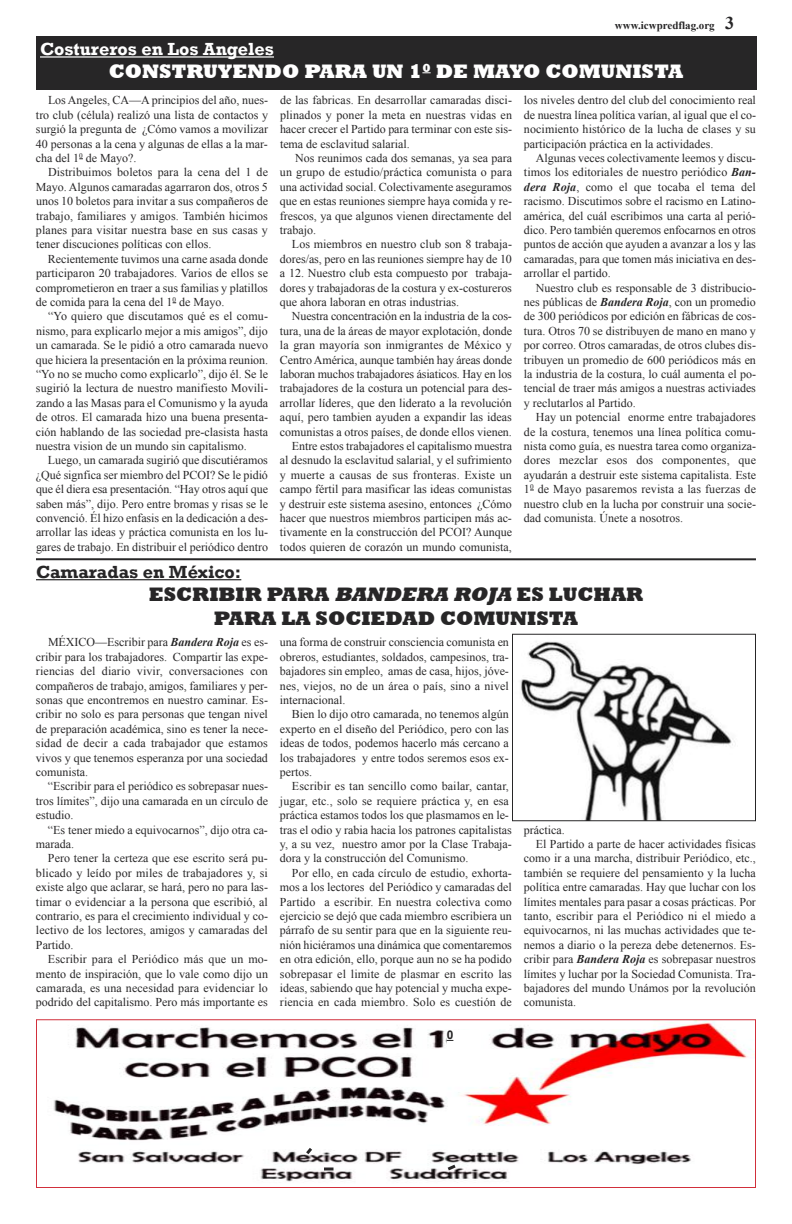
<style>
.page{position:relative;width:792px;height:1224px;background:#fff}
.page>*{position:absolute;margin:0;border:0;box-sizing:border-box;transform-origin:0 0}
.t1{font:800 20px/24px "Rockwell";color:#272627;text-align:center}
.t2{font:800 20px "Rockwell";color:#fff}
.t3{font:700 18px "Rockwell";color:#fff}
.t4{font:700 18px "Rockwell";color:#272627}
.t5{font:12px/14.4px "Times New Roman";color:#272627;text-align:justify}
.t6{font:700 12px "Arial";color:#272627}
.t7{font:700 11px "Times New Roman";color:#272627}
.s1{font-size:18px}
.s2{font-weight:700;font-style:italic}
.s3{font-style:italic}
</style>
<div class="page">
<div style="left:36px;top:36px;width:720px;height:53px;background:#272627"></div>
<hr style="left:40px;top:56px;width:234px;height:2px;background:#fff">
<hr style="left:36px;top:558px;width:720px;height:2px;background:#272627">
<hr style="left:36px;top:579px;width:205px;height:1px;background:#272627">
<img style="left:521px;top:641px;width:214px;height:178px">
<div style="left:512px;top:634px;width:244px;height:187px;border:1px solid #272627"></div>
<img style="left:53px;top:1021px;width:701px;height:161px">
<div style="left:36px;top:1019px;width:720px;height:169px;border:1px solid #d12f3b"></div>
<svg style="left:303px;top:1145px;width:12px;height:13px"></svg>
<svg style="left:324px;top:1168px;width:10px;height:3px"></svg>
<svg style="left:444px;top:1162px;width:15px;height:11px"></svg>
<div style="left:447px;top:1030px;width:34px;height:27px;background:#fff"></div>
<p class="t7" style="left:615px;top:20px;width:121px">www.icwpredflag.org <span class="s1">3</span></p>
<h2 class="t3" style="left:40px;top:38px;width:236px">Costureros en Los Angeles</h2>
<h1 class="t2" style="left:109px;top:59px;width:576px">CONSTRUYENDO PARA UN 1<sup>0</sup> DE MAYO COMUNISTA</h1>
<p class="t5" style="left:36px;top:93px;width:234px;text-indent:12px">Los Angeles, CA—A principios del año, nues&shy;tro club (célula) realizó una lista de contactos y surgió la pregunta de ¿Cómo vamos a movilizar 40 personas a la cena y algunas de ellas a la mar&shy;cha del 1<sup>0</sup> de Mayo?.</p>
<p class="t5" style="left:36px;top:165px;width:234px;text-indent:12px">Distribuimos boletos para la cena del 1 de Mayo. Algunos camaradas agarraron dos, otros 5 unos 10 boletos para invitar a sus compañeros de trabajo, familiares y amigos. También hicimos planes para visitar nuestra base en sus casas y tener discuciones políticas con ellos.</p>
<p class="t5" style="left:36px;top:252px;width:234px;text-indent:12px">Recientemente tuvimos una carne asada donde participaron 20 trabajadores. Varios de ellos se comprometieron en traer a sus familias y platillos de comida para la cena del 1<sup>0</sup> de Mayo.</p>
<p class="t5" style="left:36px;top:309px;width:234px;text-indent:12px">“Yo quiero que discutamos qué es el comu&shy;nismo, para explicarlo mejor a mis amigos”, dijo un camarada. Se le pidió a otro camarada nuevo que hiciera la presentación en la próxima reunion. “Yo no se mucho como explicarlo”, dijo él. Se le sugirió la lectura de nuestro manifiesto Movili&shy;zando a las Masas para el Comunismo y la ayuda de otros. El camarada hizo una buena presenta&shy;ción hablando de las sociedad pre-clasista hasta nuestra vision de un mundo sin capitalismo.</p>
<p class="t5" style="left:36px;top:453px;width:234px;text-indent:12px">Luego, un camarada sugirió que discutiéramos ¿Qué signfica ser miembro del PCOI? Se le pidió que él diera esa presentación. “Hay otros aquí que saben más”, dijo. Pero entre bromas y risas se le convenció. Él hizo enfasis en la dedicación a des&shy;arrollar las ideas y práctica comunista en los lu&shy;gares de trabajo. En distribuir el periódico dentro</p>
<p class="t5" style="left:524px;top:93px;width:234px">los niveles dentro del club del conocimiento real de nuestra línea política varían, al igual que el co&shy;nocimiento histórico de la lucha de clases y su participación práctica en la actividades.</p>
<p class="t5" style="left:524px;top:151px;width:234px;text-indent:12px">Algunas veces colectivamente leemos y discu&shy;timos los editoriales de nuestro periódico <span class="s2">Ban&shy;dera Roja</span>, como el que tocaba el tema del racismo. Discutimos sobre el racismo en Latino&shy;américa, del cuál escribimos una carta al perió&shy;dico. Pero también queremos enfocarnos en otros puntos de acción que ayuden a avanzar a los y las camaradas, para que tomen más iniciativa en des&shy;arrollar el partido.</p>
<p class="t5" style="left:524px;top:280px;width:234px;text-indent:12px">Nuestro club es responsable de 3 distribucio&shy;nes públicas de <span class="s2">Bandera Roja</span>, con un promedio de 300 periódicos por edición en fábricas de cos&shy;tura. Otros 70 se distribuyen de mano en mano y por correo. Otros camaradas, de otros clubes dis&shy;tribuyen un promedio de 600 periódicos más en la industria de la costura, lo cuál aumenta el po&shy;tencial de traer más amigos a nuestras activiades y reclutarlos al Partido.</p>
<p class="t5" style="left:524px;top:410px;width:234px;text-indent:12px">Hay un potencial enorme entre trabajadores de la costura, tenemos una línea política comu&shy;nista como guía, es nuestra tarea como organiza&shy;dores mezclar esos dos componentes, que ayudarán a destruir este sistema capitalista. Este 1<sup>0</sup> de Mayo pasaremos revista a las fuerzas de nuestro club en la lucha por construir una socie&shy;dad comunista. Únete a nosotros.</p>
<p class="t5" style="left:280px;top:93px;width:234px">de las fabricas. En desarrollar camaradas disci&shy;plinados y poner la meta en nuestras vidas en hacer crecer el Partido para terminar con este sis&shy;tema de esclavitud salarial.</p>
<p class="t5" style="left:280px;top:151px;width:234px;text-indent:15px">Nos reunimos cada dos semanas, ya sea para un grupo de estudio/práctica comunista o para una actividad social. Colectivamente aseguramos que en estas reuniones siempre haya comida y re&shy;frescos, ya que algunos vienen directamente del trabajo.</p>
<p class="t5" style="left:280px;top:237px;width:234px;text-indent:12px">Los miembros en nuestro club son 8 trabaja&shy;dores/as, pero en las reuniones siempre hay de 10 a 12. Nuestro club esta compuesto por trabaja&shy;dores y trabajadoras de la costura y ex-costureros que ahora laboran en otras industrias.</p>
<p class="t5" style="left:280px;top:309px;width:234px;text-align:right">Nuestra concentración en la industria de la cos&shy;tura, una de la áreas de mayor explotación, donde la gran mayoría son inmigrantes de México y Centro América, aunque también hay áreas donde laboran muchos trabajadores ásiaticos. Hay en los trabajadores de la costura un potencial para des&shy;arrollar líderes, que den liderato a la revolución aquí, pero tambien ayuden a expandir las ideas comunistas a otros países, de donde ellos vienen.<br>Entre estos trabajadores el capitalismo muestra<br>al desnudo la esclavitud salarial, y el sufrimiento y muerte a causas de sus fronteras. Existe un campo fértil para masificar las ideas comunistas y destruir este sistema asesino, entonces ¿Cómo hacer que nuestros miembros participen más ac&shy;tivamente en la construcción del PCOI? Aunque todos quieren de corazón un mundo comunista,</p>
<h2 class="t4" style="left:36px;top:561px;width:207px">Camaradas en México:</h2>
<h1 class="t1" style="left:149px;top:582px;width:496px">ESCRIBIR PARA <span class="s3">BANDERAROJA</span>ES LUCHAR<br>PARA LA SOCIEDAD COMUNISTA</h1>
<p class="t5" style="left:36px;top:635px;width:234px;text-indent:12px">MÉXICO—Escribir para <span class="s2">Bandera Roja</span> es es&shy;cribir para los trabajadores. Compartir las expe&shy;riencias del diario vivir, conversaciones con compañeros de trabajo, amigos, familiares y per&shy;sonas que encontremos en nuestro caminar. Es&shy;cribir no solo es para personas que tengan nivel de preparación académica, sino es tener la nece&shy;sidad de decir a cada trabajador que estamos vivos y que tenemos esperanza por una sociedad comunista.</p>
<p class="t5" style="left:36px;top:779px;width:234px;text-indent:12px">“Escribir para el periódico es sobrepasar nues&shy;tros límites”, dijo una camarada en un círculo de estudio.</p>
<p class="t5" style="left:36px;top:822px;width:233px;text-indent:12px">“Es tener miedo a equivocarnos”, dijo otra ca&shy;marada.</p>
<p class="t5" style="left:36px;top:851px;width:234px;text-indent:12px">Pero tener la certeza que ese escrito será pu&shy;blicado y leído por miles de trabajadores y, si existe algo que aclarar, se hará, pero no para las&shy;timar o evidenciar a la persona que escribió, al contrario, es para el crecimiento individual y co&shy;lectivo de los lectores, amigos y camaradas del Partido.</p>
<p class="t5" style="left:36px;top:952px;width:234px;text-indent:12px">Escribir para el Periódico más que un mo&shy;mento de inspiración, que lo vale como dijo un camarada, es una necesidad para evidenciar lo podrido del capitalismo. Pero más importante es</p>
<p class="t5" style="left:280px;top:635px;width:231px">una forma de construir consciencia comunista en obreros, estudiantes, soldados, campesinos, tra&shy;bajadores sin empleo, amas de casa, hijos, jóve&shy;nes, viejos, no de un área o país, sino a nivel internacional.</p>
<p class="t5" style="left:280px;top:707px;width:231px;text-indent:12px">Bien lo dijo otro camarada, no tenemos algún experto en el diseño del Periódico, pero con las ideas de todos, podemos hacerlo más cercano a los trabajadores y entre todos seremos esos ex&shy;pertos.</p>
<p class="t5" style="left:280px;top:779px;width:234px;text-align:left;text-indent:12px">Escribir es tan sencillo como bailar, cantar, jugar, etc., solo se requiere práctica y, en esa práctica estamos todos los que plasmamos en le&shy;tras el odio y rabia hacia los patrones capitalistas y, a su vez, nuestro amor por la Clase Trabaja&shy;dora y la construcción del Comunismo.</p>
<p class="t5" style="left:280px;top:866px;width:234px;text-indent:12px">Por ello, en cada círculo de estudio, exhorta&shy;mos a los lectores del Periódico y camaradas del Partido a escribir. En nuestra colectiva como ejercicio se dejó que cada miembro escribiera un párrafo de su sentir para que en la siguiente reu&shy;nión hiciéramos una dinámica que comentaremos en otra edición, ello, porque aun no se ha podido sobrepasar el limite de plasmar en escrito las ideas, sabiendo que hay potencial y mucha expe&shy;riencia en cada miembro. Solo es cuestión de</p>
<p class="t5" style="left:524px;top:822px;width:42px">práctica.</p>
<p class="t5" style="left:536px;top:837px;width:221px">El Partido a parte de hacer actividades físicas</p>
<p class="t5" style="left:524px;top:851px;width:234px">como ir a una marcha, distribuir Periódico, etc.,</p>
<p class="t5" style="left:524px;top:866px;width:233px">también se requiere del pensamiento y la lucha</p>
<p class="t5" style="left:524px;top:880px;width:233px">política entre camaradas. Hay que luchar con los</p>
<p class="t5" style="left:524px;top:894px;width:233px">límites mentales para pasar a cosas prácticas. Por</p>
<p class="t5" style="left:524px;top:909px;width:234px">tanto, escribir para el Periódico ni el miedo a</p>
<p class="t5" style="left:524px;top:923px;width:233px">equivocarnos, ni las muchas actividades que te-</p>
<p class="t5" style="left:524px;top:938px;width:234px">nemos a diario o la pereza debe detenernos. Es-</p>
<p class="t5" style="left:524px;top:952px;width:233px">cribir para <span class="s2">Bandera Roja</span> es sobrepasar nuestros</p>
<p class="t5" style="left:524px;top:966px;width:233px">límites y luchar por la Sociedad Comunista. Tra-</p>
<p class="t5" style="left:524px;top:981px;width:234px">bajadores del mundo Unámos por la revolución</p>
<p class="t5" style="left:524px;top:995px;width:54px">comunista.</p>
<p class="t6" style="left:447px;top:1028px;width:8px">0</p>
</div>
